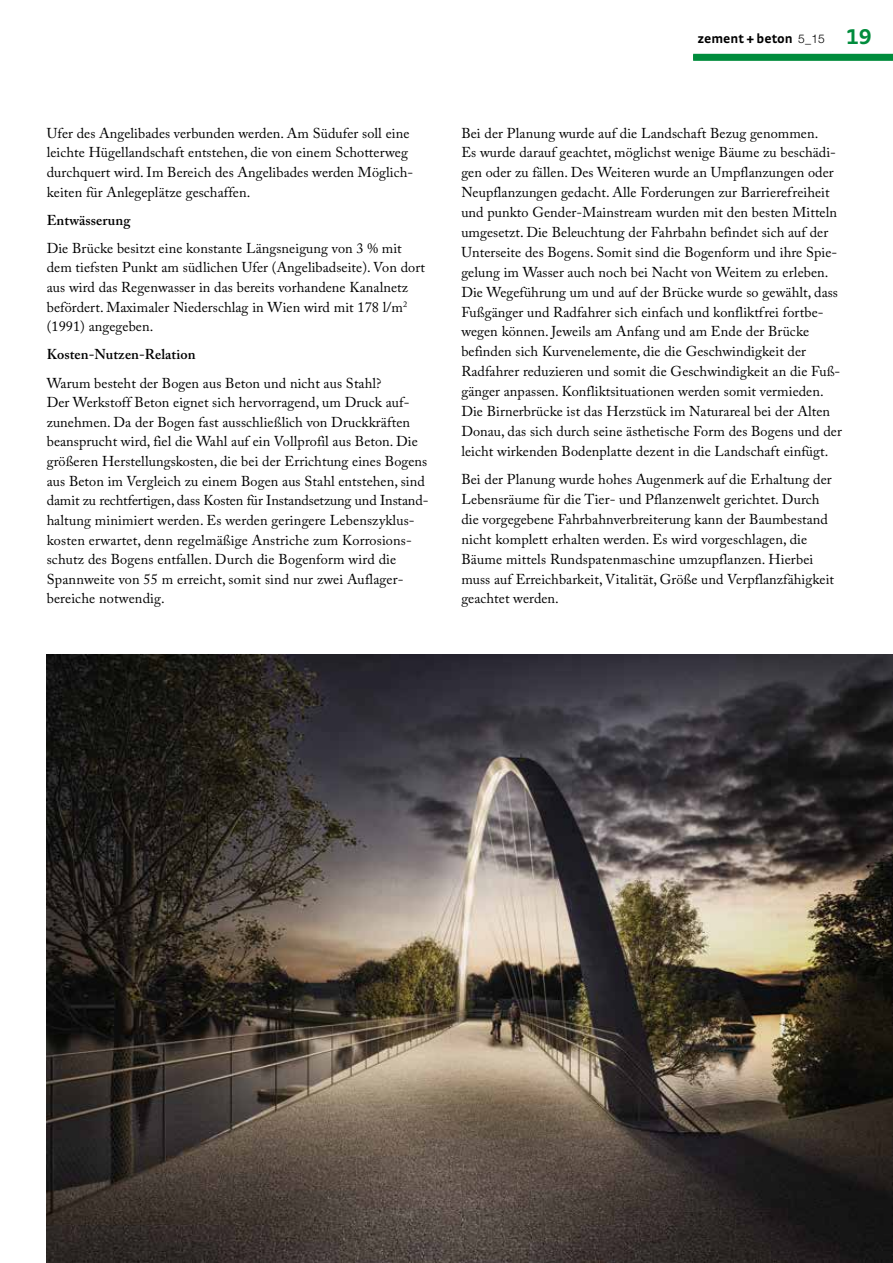
<style>
.page{position:relative;width:893px;height:1263px;background:#fff}
.page>*{position:absolute;margin:0;border:0;box-sizing:border-box;transform-origin:0 0}
.t1{font:14.25px/20px "Adobe Caslon Pro";letter-spacing:.005em;color:#000}
.t2{font:600 14.25px "Adobe Caslon Pro";letter-spacing:.005em;color:#000}
.t3{font:700 13.5px "Strada";color:#000}
.s1{font-family:"Helvetica Neue LT";font-weight:300;font-size:12px}
.s2{font-family:"Strada TF";font-size:22.5px;color:#008c3c}
</style>
<div class="page">
<div style="left:693px;top:54px;width:200px;height:6px;background:#008c3c"></div>
<div style="left:693px;top:55px;width:200px;height:6px;background:#008c3c"></div>
<img style="left:47px;top:654px;width:846px;height:609px">
<p class="t1" style="left:47px;top:123px;width:368px">Ufer des Angelibades verbunden werden. Am Südufer soll eine leichte Hügellandschaft entstehen, die von einem Schotterweg durchquert wird. Im Bereich des Angelibades werden Möglich&shy;keiten für Anlegeplätze geschaffen.</p>
<p class="t2" style="left:47px;top:211px;width:85px">Entwässerung</p>
<p class="t1" style="left:47px;top:238px;width:380px">Die Brücke besitzt eine konstante Längsneigung von 3 % mit dem tiefsten Punkt am südlichen Ufer (Angelibadseite). Von dort aus wird das Regenwasser in das bereits vorhandene Kanalnetz befördert. Maximaler Niederschlag in Wien wird mit 178 l/m<sup>2 </sup>(1991) angegeben.</p>
<p class="t2" style="left:47px;top:346px;width:150px">Kosten-Nutzen-Relation</p>
<p class="t1" style="left:47px;top:373px;width:383px">Warum besteht der Bogen aus Beton und nicht aus Stahl?<br>Der Werkstoff Beton eignet sich hervorragend, um Druck auf&shy;zunehmen. Da der Bogen fast ausschließlich von Druckkräften beansprucht wird, fiel die Wahl auf ein Vollprofil aus Beton. Die größeren Herstellungskosten, die bei der Errichtung eines Bogens aus Beton im Vergleich zu einem Bogen aus Stahl entstehen, sind damit zu rechtfertigen, dass Kosten für Instandsetzung und Instand&shy;haltung minimiert werden. Es werden geringere Lebenszyklus&shy;kosten erwartet, denn regelmäßige Anstriche zum Korrosions&shy;schutz des Bogens entfallen. Durch die Bogenform wird die Spannweite von 55 m erreicht, somit sind nur zwei Auflager&shy;bereiche notwendig.</p>
<p class="t3" style="left:697px;top:31px;width:176px">zement + beton <span class="s1">5_15</span> <span class="s2">19</span></p>
<p class="t1" style="left:461px;top:123px;width:382px">Bei der Planung wurde auf die Landschaft Bezug genommen.<br>Es wurde darauf geachtet, möglichst wenige Bäume zu beschädi&shy;gen oder zu fällen. Des Weiteren wurde an Umpflanzungen oder Neupflanzungen gedacht. Alle Forderungen zur Barrierefreiheit und punkto Gender-Mainstream wurden mit den besten Mitteln umgesetzt. Die Beleuchtung der Fahrbahn befindet sich auf der Unterseite des Bogens. Somit sind die Bogenform und ihre Spie&shy;gelung im Wasser auch noch bei Nacht von Weitem zu erleben.<br>Die Wegeführung um und auf der Brücke wurde so gewählt, dass Fußgänger und Radfahrer sich einfach und konfliktfrei fortbe&shy;wegen können. Jeweils am Anfang und am Ende der Brücke befinden sich Kurvenelemente, die die Geschwindigkeit der Radfahrer reduzieren und somit die Geschwindigkeit an die Fuß&shy;gänger anpassen. Konfliktsituationen werden somit vermieden.<br>Die Birnerbrücke ist das Herzstück im Naturareal bei der Alten Donau, das sich durch seine ästhetische Form des Bogens und der leicht wirkenden Bodenplatte dezent in die Landschaft einfügt.</p>
<p class="t1" style="left:461px;top:469px;width:374px">Bei der Planung wurde hohes Augenmerk auf die Erhaltung der Lebensräume für die Tier- und Pflanzenwelt gerichtet. Durch die vorgegebene Fahrbahnverbreiterung kann der Baumbestand nicht komplett erhalten werden. Es wird vorgeschlagen, die Bäume mittels Rundspatenmaschine umzupflanzen. Hierbei muss auf Erreichbarkeit, Vitalität, Größe und Verpflanzfähigkeit geachtet werden.</p>
</div>
